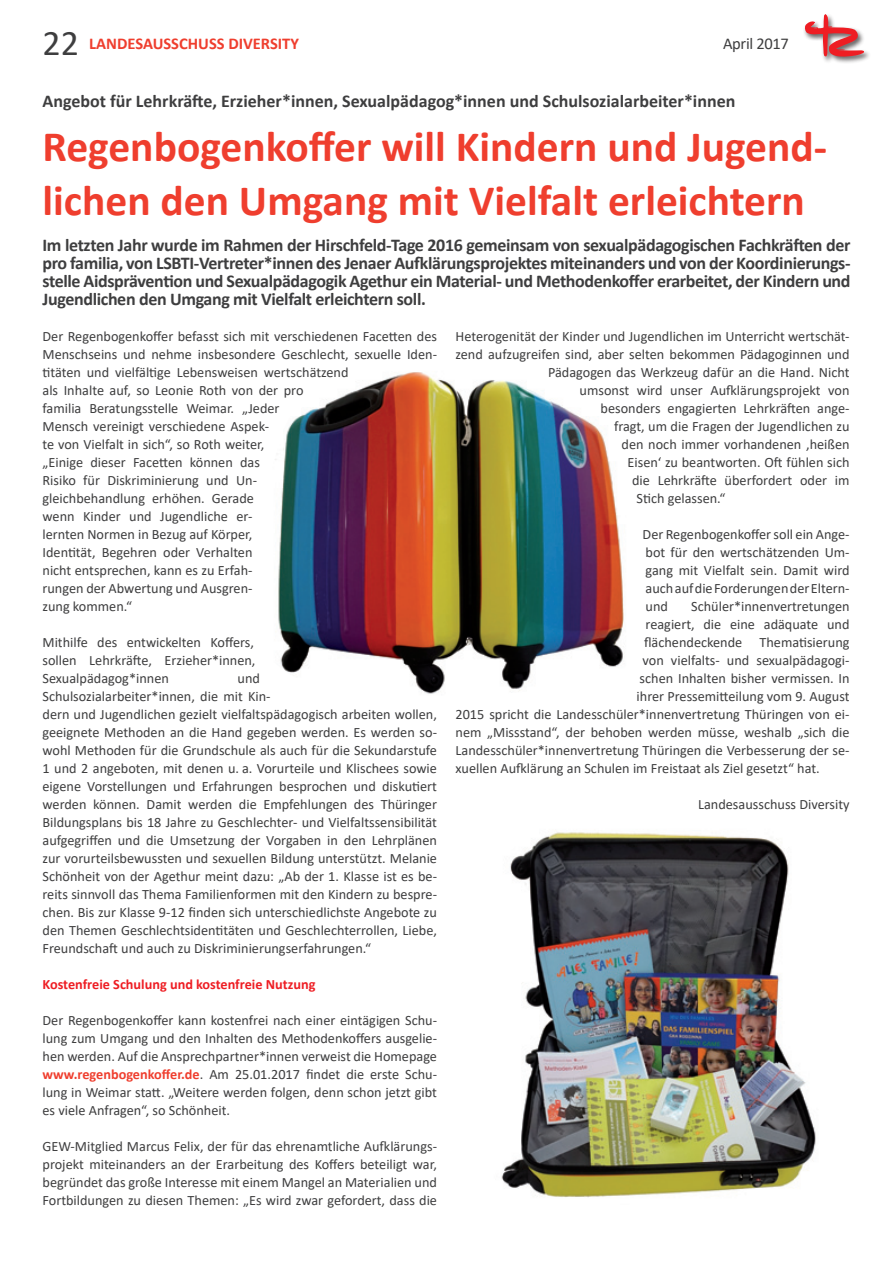
<style>
.page{position:relative;width:893px;height:1263px;background:#fff}
.page>*{position:absolute;margin:0;border:0;box-sizing:border-box;transform-origin:0 0}
.t1{font:700 43.5px/54px "Calibri";color:#ef3e2e}
.t2{font:700 18px/18px "Calibri";color:#3e3e3f;text-align:justify}
.t3{font:700 16.5px "Calibri";color:#ef3e2e}
.t4{font:16.5px "Calibri";letter-spacing:-.02em;color:#3e3e3f}
.t5{font:14.25px/18px "Calibri";color:#3e3e3f;text-align:justify}
.t6{font:700 14.25px "Calibri";color:#ee1d23}
.s1{font-weight:400;font-size:36px;color:#3e3e3f}
.s2{font-weight:700;color:#ef3e2e}
</style>
<div class="page">
<div style="left:803px;top:0;width:67px;height:64px;background:#231f20;opacity:.69"></div>
<svg style="left:804px;top:14px;width:60px;height:44px"></svg>
<img style="left:275px;top:372px;width:349px;height:322px">
<img style="left:501px;top:832px;width:315px;height:365px">
<p class="t3" style="left:43px;top:32px;width:258px"><span class="s1">22</span> LANDESAUSSCHUSS DIVERSITY</p>
<p class="t4" style="left:723px;top:32px;width:67px">April 2017</p>
<p class="t2" style="left:43px;top:92px;width:694px">Angebot für Lehrkräfte, Erzieher*innen, Sexualpädagog*innen und Schulsozialarbeiter*innen</p>
<h1 class="t1" style="left:43px;top:119px;width:786px">Regenbogenkoffer will Kindern und Jugend&shy;lichen den Umgang mit Vielfalt erleichtern</h1>
<p class="t2" style="left:43px;top:236px;width:810px">Im letzten Jahr wurde im Rahmen der Hirschfeld-Tage 2016 gemeinsam von sexualpädagogischen Fachkräften der pro familia, von LSBTI-Vertreter*innen des Jenaer Aufklärungsprojektes miteinanders und von der Koordinierungs&shy;stelle Aidsprävention und Sexualpädagogik Agethur ein Material- und Methodenkoffer erarbeitet, der Kindern und Jugendlichen den Umgang mit Vielfalt erleichtern soll.</p>
<p class="t5" style="left:43px;top:327px;width:396px;text-align:left">Der Regenbogenkoffer befasst sich mit verschiedenen Facetten des Menschseins und nehme insbesondere Geschlecht, sexuelle Iden&shy;titäten und vielfältige Lebensweisen wertschätzend<br>als Inhalte auf, so Leonie Roth von der pro<br>familia Beratungsstelle Weimar. „Jeder<br>Mensch vereinigt verschiedene Aspek-<br>te von Vielfalt in sich“, so Roth weiter,<br>„Einige dieser Facetten können das<br>Risiko für Diskriminierung und Un-<br>gleichbehandlung erhöhen. Gerade<br>wenn Kinder und Jugendliche er-<br>lernten Normen in Bezug auf Körper,<br>Identität, Begehren oder Verhalten<br>nicht entsprechen, kann es zu Erfah-<br>rungen der Abwertung und Ausgren-<br>zung kommen.“</p>
<p class="t5" style="left:43px;top:633px;width:214px">Mithilfe des entwickelten Koffers, sollen Lehrkräfte, Erzieher*innen, Sexualpädagog*innen</p>
<p class="t5" style="left:43px;top:669px;width:396px;text-align:left;text-indent:195px">und<br>Schulsozialarbeiter*innen, die mit Kin-<br>dern und Jugendlichen gezielt vielfaltspädagogisch arbeiten wollen, geeignete Methoden an die Hand gegeben werden. Es werden so&shy;wohl Methoden für die Grundschule als auch für die Sekundarstufe 1 und 2 angeboten, mit denen u. a. Vorurteile und Klischees sowie eigene Vorstellungen und Erfahrungen besprochen und diskutiert werden können. Damit werden die Empfehlungen des Thüringer Bildungsplans bis 18 Jahre zu Geschlechter- und Vielfaltssensibilität aufgegriffen und die Umsetzung der Vorgaben in den Lehrplänen zur vorurteilsbewussten und sexuellen Bildung unterstützt. Melanie Schönheit von der Agethur meint dazu: „Ab der 1. Klasse ist es be&shy;reits sinnvoll das Thema Familienformen mit den Kindern zu bespre&shy;chen. Bis zur Klasse 9-12 finden sich unterschiedlichste Angebote zu den Themen Geschlechtsidentitäten und Geschlechterrollen, Liebe, Freundschaft und auch zu Diskriminierungserfahrungen.“</p>
<p class="t6" style="left:43px;top:974px;width:274px">Kostenfreie Schulung und kostenfreie Nutzung</p>
<p class="t5" style="left:43px;top:1011px;width:396px">Der Regenbogenkoffer kann kostenfrei nach einer eintägigen Schu&shy;lung zum Umgang und den Inhalten des Methodenkoffers ausgelie&shy;hen werden. Auf die Ansprechpartner*innen verweist die Homepage <span class="s2">www.regenbogenkoffer.de</span>. Am 25.01.2017 findet die erste Schu&shy;lung in Weimar statt. „Weitere werden folgen, denn schon jetzt gibt es viele Anfragen“, so Schönheit.</p>
<p class="t5" style="left:43px;top:1137px;width:396px">GEW-Mitglied Marcus Felix, der für das ehrenamtliche Aufklärungs&shy;projekt miteinanders an der Erarbeitung des Koffers beteiligt war, begründet das große Interesse mit einem Mangel an Materialien und Fortbildungen zu diesen Themen: „Es wird zwar gefordert, dass die</p>
<p class="t5" style="left:455px;top:327px;width:396px">Heterogenität der Kinder und Jugendlichen im Unterricht wertschät-</p>
<p class="t5" style="left:455px;top:345px;width:396px">zend aufzugreifen sind, aber selten bekommen Pädagoginnen und</p>
<p class="t5" style="left:548px;top:363px;width:303px">Pädagogen das Werkzeug dafür an die Hand. Nicht</p>
<p class="t5" style="left:580px;top:381px;width:271px">umsonst wird unser Aufklärungsprojekt von</p>
<p class="t5" style="left:601px;top:399px;width:251px">besonders engagierten Lehrkräften ange-</p>
<p class="t5" style="left:614px;top:417px;width:237px">fragt, um die Fragen der Jugendlichen zu</p>
<p class="t5" style="left:622px;top:435px;width:229px">den noch immer vorhandenen ‚heißen</p>
<p class="t5" style="left:628px;top:453px;width:224px">Eisen‘ zu beantworten. Oft fühlen sich</p>
<p class="t5" style="left:632px;top:471px;width:219px">die Lehrkräfte überfordert oder im</p>
<p class="t5" style="left:637px;top:489px;width:90px">Stich gelassen.“</p>
<p class="t5" style="left:643px;top:525px;width:209px">Der Regenbogenkoffer soll ein Ange&shy;bot für den wertschätzenden Um&shy;gang mit Vielfalt sein. Damit wird auch auf die Forderungen der Eltern&shy;und</p>
<p class="t5" style="left:691px;top:597px;width:160px">Schüler*innenvertretungen</p>
<p class="t5" style="left:646px;top:615px;width:205px">reagiert, die eine adäquate und</p>
<p class="t5" style="left:644px;top:633px;width:207px">flächendeckende Thematisierung</p>
<p class="t5" style="left:643px;top:651px;width:208px">von vielfalts- und sexualpädagogi-</p>
<p class="t5" style="left:640px;top:669px;width:211px">schen Inhalten bisher vermissen. In</p>
<p class="t5" style="left:637px;top:687px;width:214px">ihrer Pressemitteilung vom 9. August</p>
<p class="t5" style="left:455px;top:705px;width:396px">2015 spricht die Landesschüler*innenvertretung Thüringen von ei-</p>
<p class="t5" style="left:455px;top:723px;width:396px">nem „Missstand“, der behoben werden müsse, weshalb „sich die</p>
<p class="t5" style="left:455px;top:741px;width:396px">Landesschüler*innenvertretung Thüringen die Verbesserung der se-</p>
<p class="t5" style="left:455px;top:759px;width:366px">xuellen Aufklärung an Schulen im Freistaat als Ziel gesetzt“ hat.</p>
<p class="t5" style="left:698px;top:795px;width:153px">Landesausschuss Diversity</p>
</div>
